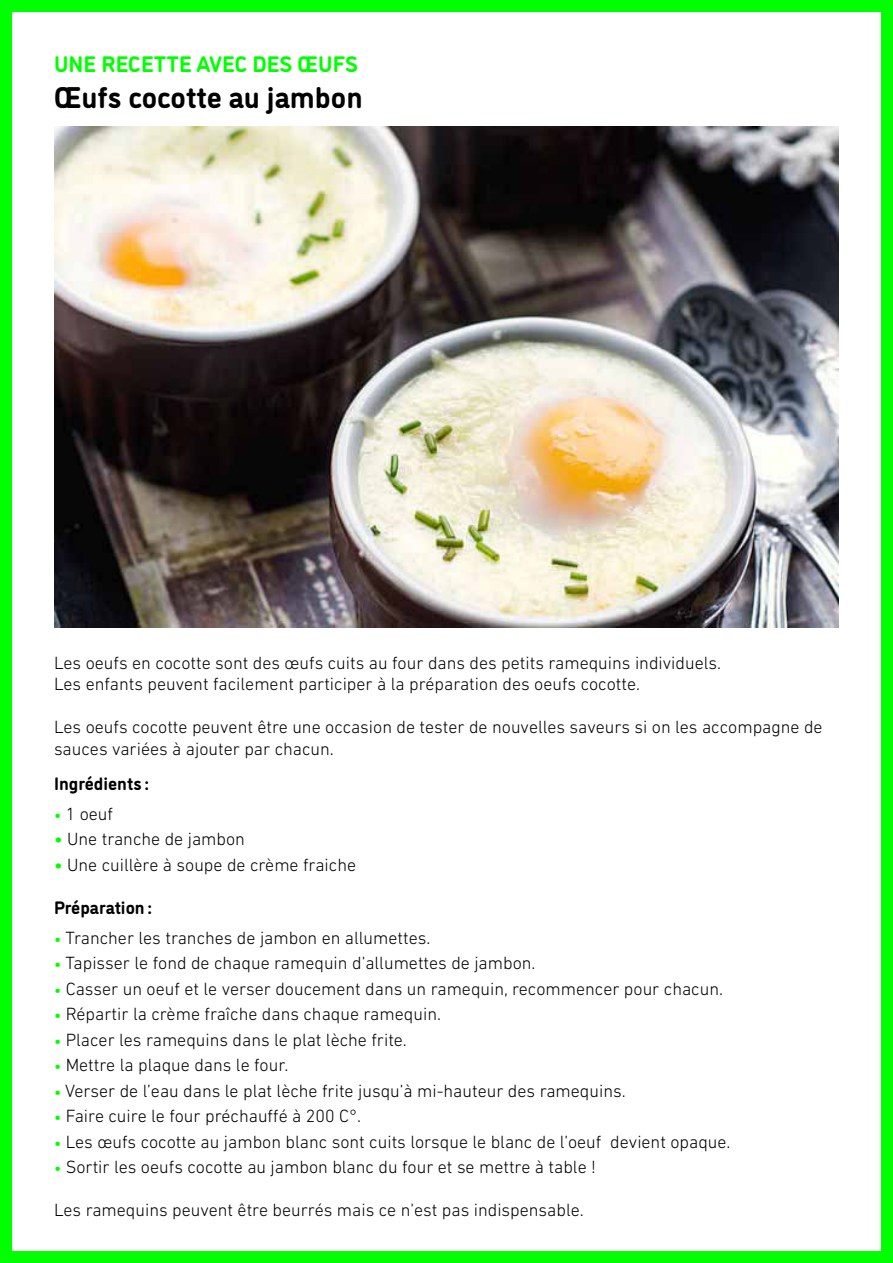
<style>
.page{position:relative;width:893px;height:1263px;background:#fff}
.page>*{position:absolute;margin:0;border:0;box-sizing:border-box;transform-origin:0 0}
.t1{font:700 30px "DI Nosaur";color:#000}
.t2{font:700 22.5px "DI Nosaur";color:#0f0}
.t3{font:300 18px/21.6px "DIN Next LT Pro";color:#000}
.t4{font:700 18px "DI Nosaur";color:#000}
.s1{font-family:"DI Nosaur";font-weight:700;font-size:15px;color:#0f0}
.s2{font-family:"DI Nosaur";font-weight:700;color:#0f0}
</style>
<div class="page">
<div style="left:0;top:0;width:893px;height:1263px;border:12px solid #0f0"></div>
<img style="left:54px;top:126px;width:785px;height:501px">
<p class="t2" style="left:54px;top:47px;width:306px">UNE RECETTE AVEC DES ŒUFS</p>
<h1 class="t1" style="left:54px;top:75px;width:310px">Œufs cocotte au jambon</h1>
<p class="t3" style="left:54px;top:651px;width:669px">Les oeufs en cocotte sont des œufs cuits au four dans des petits ramequins individuels.<br>Les enfants peuvent facilement participer à la préparation des oeufs cocotte.</p>
<p class="t3" style="left:54px;top:716px;width:770px">Les oeufs cocotte peuvent être une occasion de tester de nouvelles saveurs si on les accompagne de sauces variées à ajouter par chacun.</p>
<p class="t4" style="left:54px;top:770px;width:96px">Ingrédients :</p>
<p class="t3" style="left:54px;top:802px;width:61px"><span class="s1">•</span> 1 oeuf</p>
<p class="t3" style="left:54px;top:828px;width:192px"><span class="s2">•</span> Une tranche de jambon</p>
<p class="t3" style="left:54px;top:853px;width:304px"><span class="s2">•</span> Une cuillère à soupe de crème fraiche</p>
<p class="t4" style="left:54px;top:894px;width:99px">Préparation :</p>
<p class="t3" style="left:54px;top:926px;width:378px"><span class="s1">•</span> Trancher les tranches de jambon en allumettes.</p>
<p class="t3" style="left:54px;top:952px;width:483px"><span class="s1">•</span> Tapisser le fond de chaque ramequin d’allumettes de jambon.</p>
<p class="t3" style="left:54px;top:977px;width:671px"><span class="s1">•</span> Casser un oeuf et le verser doucement dans un ramequin, recommencer pour chacun.</p>
<p class="t3" style="left:54px;top:1003px;width:388px"><span class="s1">•</span> Répartir la crème fraîche dans chaque ramequin.</p>
<p class="t3" style="left:54px;top:1028px;width:354px"><span class="s1">•</span> Placer les ramequins dans le plat lèche frite.</p>
<p class="t3" style="left:54px;top:1054px;width:236px"><span class="s1">•</span> Mettre la plaque dans le four.</p>
<p class="t3" style="left:54px;top:1079px;width:573px"><span class="s1">•</span> Verser de l’eau dans le plat lèche frite jusqu’à mi-hauteur des ramequins.</p>
<p class="t3" style="left:54px;top:1105px;width:309px"><span class="s1">•</span> Faire cuire le four préchauffé à 200 C°.</p>
<p class="t3" style="left:54px;top:1130px;width:678px"><span class="s1">•</span> Les œufs cocotte au jambon blanc sont cuits lorsque le blanc de l’oeuf devient opaque.</p>
<p class="t3" style="left:54px;top:1156px;width:543px"><span class="s1">•</span> Sortir les oeufs cocotte au jambon blanc du four et se mettre à table !</p>
<p class="t3" style="left:54px;top:1199px;width:531px">Les ramequins peuvent être beurrés mais ce n’est pas indispensable.</p>
</div>
